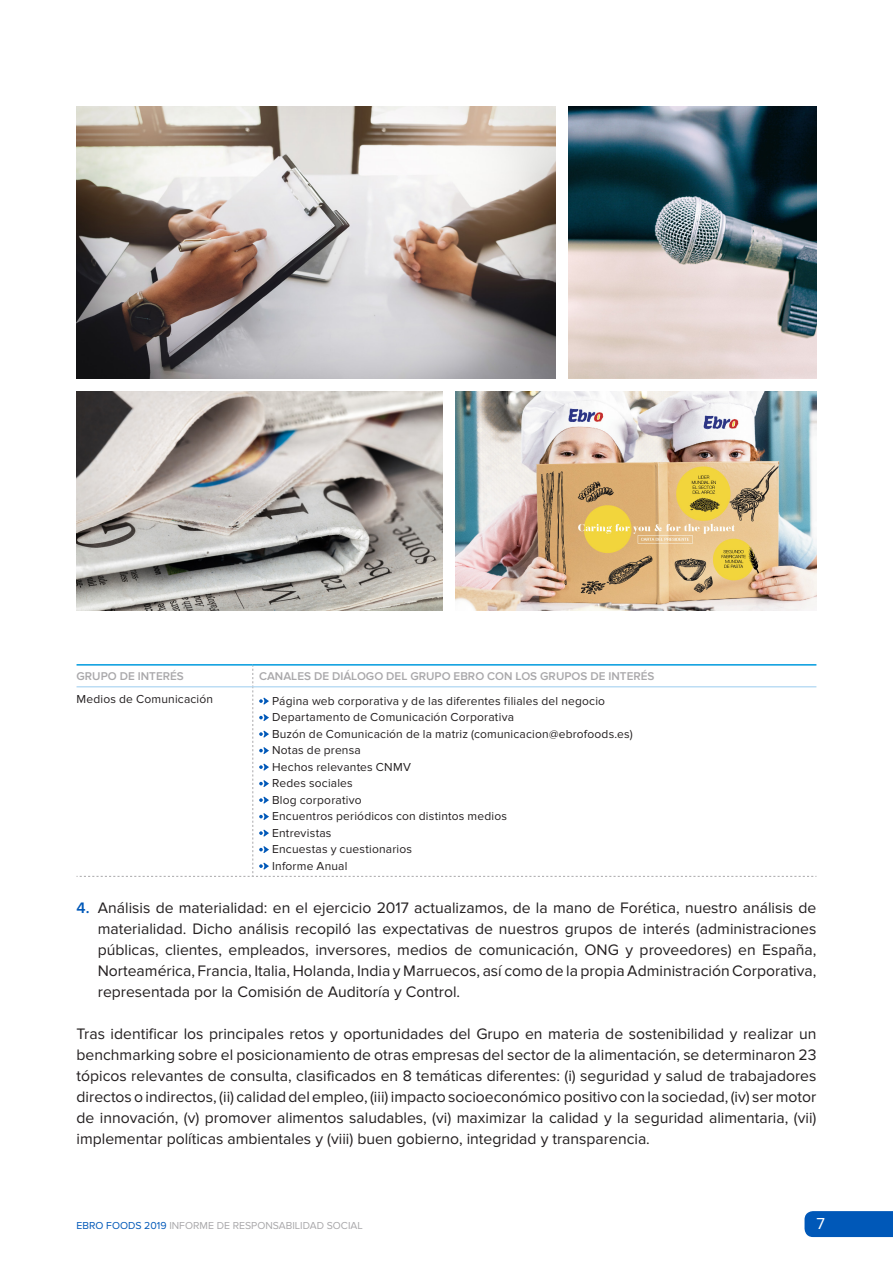
<style>
.page{position:relative;width:893px;height:1263px;background:#fff}
.page>*{position:absolute;margin:0;border:0;box-sizing:border-box;transform-origin:0 0}
.t1{font:16.5px "Proxima Nova";color:#fff}
._001_texto_seguido{font:15.75px/21px "Proxima Nova";color:#231f20;text-align:justify}
._01_texto_tablas{font:12px "Proxima Nova";letter-spacing:.015em;color:#231f20}
._00_cabecera_tablas{font:600 11.7px "Proxima Nova";color:#a9a8aa}
.t2{font:10.5px "Proxima Nova";color:#a9a8aa}
.s1{font-weight:600;color:#0058b8}
.s2{color:#0058b8}
</style>
<div class="page">
<div style="left:804px;top:1211px;width:89px;height:26px;background:#0058b8"></div>
<hr style="left:77px;top:664px;width:176px;height:2px;background:#009bde">
<hr style="left:253px;top:664px;width:563px;height:2px;background:#009bde">
<svg style="left:77px;top:666px;width:739px;height:211px"></svg>
<img style="left:77px;top:106px;width:479px;height:272px">
<img style="left:77px;top:391px;width:365px;height:219px">
<img style="left:455px;top:391px;width:361px;height:219px">
<img style="left:569px;top:106px;width:247px;height:272px">
<p class="_00_cabecera_tablas" style="left:77px;top:670px;width:109px">GRUPO DE INTERÉS</p>
<p class="_00_cabecera_tablas" style="left:259px;top:670px;width:397px">CANALES DE DIÁLOGO DEL GRUPO EBRO CON LOS GRUPOS DE INTERÉS</p>
<p class="_01_texto_tablas" style="left:77px;top:692px;width:138px">Medios de Comunicación</p>
<p class="_01_texto_tablas" style="left:272px;top:694px;width:334px">Página web corporativa y de las diferentes filiales del negocio</p>
<p class="_01_texto_tablas" style="left:272px;top:710px;width:243px">Departamento de Comunicación Corporativa</p>
<p class="_01_texto_tablas" style="left:272px;top:727px;width:362px">Buzón de Comunicación de la matriz (comunicacion@ebrofoods.es)</p>
<p class="_01_texto_tablas" style="left:272px;top:743px;width:90px">Notas de prensa</p>
<p class="_01_texto_tablas" style="left:272px;top:760px;width:140px">Hechos relevantes CNMV</p>
<p class="_01_texto_tablas" style="left:272px;top:776px;width:82px">Redes sociales</p>
<p class="_01_texto_tablas" style="left:272px;top:793px;width:91px">Blog corporativo</p>
<p class="_01_texto_tablas" style="left:272px;top:809px;width:236px">Encuentros periódicos con distintos medios</p>
<p class="_01_texto_tablas" style="left:272px;top:826px;width:61px">Entrevistas</p>
<p class="_01_texto_tablas" style="left:272px;top:842px;width:141px">Encuestas y cuestionarios</p>
<p class="_01_texto_tablas" style="left:272px;top:859px;width:77px">Informe Anual</p>
<p class="_001_texto_seguido" style="left:98px;top:897px;width:720px;text-indent:-21px"><span class="s1">4.</span> Análisis de materialidad: en el ejercicio 2017 actualizamos, de la mano de Forética, nuestro análisis de materialidad. Dicho análisis recopiló las expectativas de nuestros grupos de interés (administraciones públicas, clientes, empleados, inversores, medios de comunicación, ONG y proveedores) en España, Norteamérica, Francia, Italia, Holanda, India y Marruecos, así como de la propia Administración Corporativa, representada por la Comisión de Auditoría y Control.</p>
<p class="_001_texto_seguido" style="left:77px;top:1023px;width:741px">Tras identificar los principales retos y oportunidades del Grupo en materia de sostenibilidad y realizar un benchmarking sobre el posicionamiento de otras empresas del sector de la alimentación, se determinaron 23 tópicos relevantes de consulta, clasificados en 8 temáticas diferentes: (i) seguridad y salud de trabajadores directos o indirectos, (ii) calidad del empleo, (iii) impacto socioeconómico positivo con la sociedad, (iv) ser motor de innovación, (v) promover alimentos saludables, (vi) maximizar la calidad y la seguridad alimentaria, (vii) implementar políticas ambientales y (viii) buen gobierno, integridad y transparencia.</p>
<p class="t2" style="left:77px;top:1219px;width:288px"><span class="s2">EBRO FOODS 2019</span> INFORME DE RESPONSABILIDAD SOCIAL</p>
<p class="t1" style="left:816px;top:1214px;width:10px">7</p>
</div>
